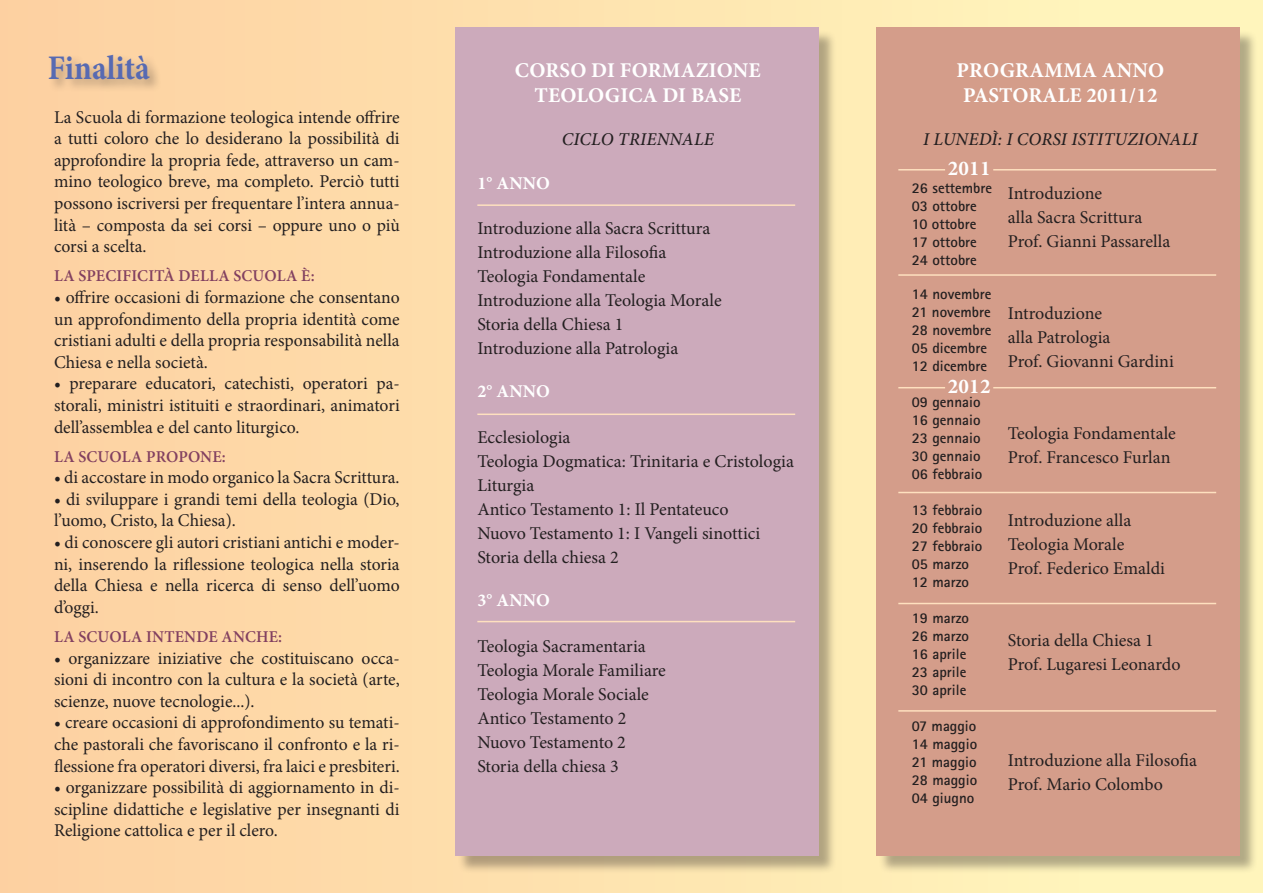
<style>
.page{position:relative;width:1263px;height:893px;background:#fff}
.page>*{position:absolute;margin:0;border:0;box-sizing:border-box;transform-origin:0 0}
.t1{font:700 34.5px "Minion Pro";color:#576ab2;scale:.91 1}
.t2{font:700 21px "Minion Pro";letter-spacing:.01em;color:#fff}
.t3{font:18px/24px "Minion Pro";color:#231f20}
.t4{font:italic 500 18px "Minion Pro";letter-spacing:.01em;color:#231f20}
.t5{font:700 18px "Minion Pro";color:#fff}
.t6{font:600 16.5px "Minion Pro";letter-spacing:.01em;color:#824060}
.t7{font:700 15px/18px "Rotis Sans Serif";color:#231f20}
</style>
<div class="page">
<div style="left:0;top:0;width:1263px;height:893px;background:linear-gradient(to right,#fdd0a1,#fff9bf)"></div>
<div style="left:48px;top:53px;width:116px;height:40px;background:#231f20;opacity:.35"></div>
<div style="left:457px;top:30px;width:380px;height:845px;background:#231f20;opacity:.35"></div>
<div style="left:455px;top:28px;width:364px;height:828px;background:#cab"></div>
<div style="left:878px;top:30px;width:380px;height:845px;background:#231f20;opacity:.35"></div>
<div style="left:876px;top:28px;width:363px;height:828px;background:#d49d8a"></div>
<hr style="left:477px;top:204px;width:318px;height:2px;background:#fee0bf">
<hr style="left:898px;top:274px;width:318px;height:2px;background:#fee0bf">
<hr style="left:898px;top:169px;width:318px;height:2px;background:#fee0bf">
<hr style="left:898px;top:387px;width:318px;height:1px;background:#fee0bf">
<hr style="left:898px;top:492px;width:318px;height:1px;background:#fee0bf">
<hr style="left:898px;top:603px;width:318px;height:1px;background:#fee0bf">
<hr style="left:898px;top:710px;width:318px;height:2px;background:#fee0bf">
<hr style="left:477px;top:414px;width:318px;height:1px;background:#fee0bf">
<hr style="left:477px;top:621px;width:318px;height:1px;background:#fee0bf">
<svg style="left:945px;top:169px;width:48px;height:2px"></svg>
<svg style="left:945px;top:387px;width:48px;height:1px"></svg>
<h1 class="t1" style="left:48px;top:44px;width:114px">FINALITÀ</h1>
<p class="t3" style="left:54px;top:106px;width:347px;line-height:21.6px;text-align:justify">La Scuola di formazione teologica intende offrire a tutti coloro che lo desiderano la possibilità di approfondire la propria fede, attraverso un cam&shy;mino teologico breve, ma completo. Perciò tutti possono iscriversi per frequentare l’intera annua&shy;lità – composta da sei corsi – oppure uno o più corsi a scelta.</p>
<p class="t6" style="left:54px;top:265px;width:262px">LA SPECIFICITÀ DELLA SCUOLA È:</p>
<p class="t3" style="left:54px;top:286px;width:347px;line-height:21.6px;text-align:justify">• offrire occasioni di formazione che consentano un approfondimento della propria identità come cristiani adulti e della propria responsabilità nella Chiesa e nella società.</p>
<p class="t3" style="left:54px;top:373px;width:347px;line-height:21.6px;text-align:justify">• preparare educatori, catechisti, operatori pa&shy;storali, ministri istituiti e straordinari, animatori dell’assemblea e del canto liturgico.</p>
<p class="t6" style="left:54px;top:445px;width:173px">LA SCUOLA PROPONE:</p>
<p class="t3" style="left:54px;top:466px;width:347px">• di accostare in modo organico la Sacra Scrittura.</p>
<p class="t3" style="left:54px;top:488px;width:347px;line-height:21.6px">• di sviluppare i grandi temi della teologia (Dio, l’uomo, Cristo, la Chiesa).</p>
<p class="t3" style="left:54px;top:532px;width:347px;line-height:21.6px;text-align:justify">• di conoscere gli autori cristiani antichi e moder&shy;ni, inserendo la riflessione teologica nella storia della Chiesa e nella ricerca di senso dell’uomo d’oggi.</p>
<p class="t6" style="left:54px;top:625px;width:230px">LA SCUOLA INTENDE ANCHE:</p>
<p class="t3" style="left:54px;top:647px;width:347px;line-height:21.6px;text-align:justify">• organizzare iniziative che costituiscano occa&shy;sioni di incontro con la cultura e la società (arte, scienze, nuove tecnologie...).</p>
<p class="t3" style="left:54px;top:712px;width:347px;line-height:21.6px;text-align:justify">• creare occasioni di approfondimento su temati&shy;che pastorali che favoriscano il confronto e la ri&shy;flessione fra operatori diversi, fra laici e presbiteri.</p>
<p class="t3" style="left:54px;top:777px;width:347px;line-height:21.6px;text-align:justify">• organizzare possibilità di aggiornamento in di&shy;scipline didattiche e legislative per insegnanti di Religione cattolica e per il clero.</p>
<p class="t2" style="left:515px;top:55px;width:30px">CORSO</p>
<p class="t2" style="left:591px;top:55px;width:44px">DI FORMAZIONE</p>
<p class="t2" style="left:534px;top:81px;width:15px">TEOLOGICA</p>
<p class="t2" style="left:662px;top:81px;width:55px">DI BASE</p>
<p class="t4" style="left:562px;top:127px;width:23px">CICLO</p>
<p class="t4" style="left:618px;top:127px;width:12px">TRIENNALE</p>
<p class="t5" style="left:477px;top:170px;width:34px">1° ANNO</p>
<p class="t3" style="left:477px;top:216px;width:246px">Introduzione alla Sacra Scrittura<br>Introduzione alla Filosofia<br>Teologia Fondamentale<br>Introduzione alla Teologia Morale<br>Storia della Chiesa 1<br>Introduzione alla Patrologia</p>
<p class="t5" style="left:477px;top:379px;width:34px">2° ANNO</p>
<p class="t3" style="left:477px;top:425px;width:318px">Ecclesiologia<br>Teologia Dogmatica: Trinitaria e Cristologia<br>Liturgia<br>Antico Testamento 1: Il Pentateuco<br>Nuovo Testamento 1: I Vangeli sinottici<br>Storia della chiesa 2</p>
<p class="t5" style="left:477px;top:588px;width:34px">3° ANNO</p>
<p class="t3" style="left:477px;top:634px;width:190px">Teologia Sacramentaria<br>Teologia Morale Familiare<br>Teologia Morale Sociale<br>Antico Testamento 2<br>Nuovo Testamento 2<br>Storia della chiesa 3</p>
<p class="t2" style="left:957px;top:55px;width:30px">PROGRAMMA</p>
<p class="t2" style="left:1102px;top:55px;width:17px">ANNO</p>
<p class="t2" style="left:963px;top:81px;width:15px">PASTORALE</p>
<p class="t2" style="left:1086px;top:81px;width:73px">2011/12</p>
<p class="t4" style="left:923px;top:127px;width:105px">I LUNEDÌ: I CORSI</p>
<p class="t4" style="left:1071px;top:127px;width:11px">ISTITUZIONALI</p>
<p class="t7" style="left:912px;top:178px;width:82px">26 settembre<br>03 ottobre<br>10 ottobre<br>17 ottobre<br>24 ottobre</p>
<p class="t7" style="left:912px;top:285px;width:81px">14 novembre<br>21 novembre<br>28 novembre<br>05 dicembre<br>12 dicembre</p>
<p class="t7" style="left:912px;top:393px;width:72px;text-align:justify">09 gennaio 16 gennaio 23 gennaio 30 gennaio 06 febbraio</p>
<p class="t7" style="left:912px;top:501px;width:72px">13 febbraio<br>20 febbraio<br>27 febbraio<br>05 marzo<br>12 marzo</p>
<p class="t7" style="left:912px;top:609px;width:59px">19 marzo<br>26 marzo<br>16 aprile<br>23 aprile<br>30 aprile</p>
<p class="t7" style="left:912px;top:717px;width:67px;text-align:justify">07 maggio 14 maggio 21 maggio 28 maggio 04 giugno</p>
<p class="t2" style="left:948px;top:153px;width:44px">2011</p>
<p class="t3" style="left:1008px;top:181px;width:164px">Introduzione<br>alla Sacra Scrittura<br>Prof. Gianni Passarella</p>
<p class="t3" style="left:1008px;top:301px;width:167px">Introduzione<br>alla Patrologia<br>Prof. Giovanni Gardini</p>
<p class="t2" style="left:948px;top:371px;width:44px">2012</p>
<p class="t3" style="left:1008px;top:421px;width:170px">Teologia Fondamentale<br>Prof. Francesco Furlan</p>
<p class="t3" style="left:1008px;top:508px;width:159px">Introduzione alla<br>Teologia Morale<br>Prof. Federico Emaldi</p>
<p class="t3" style="left:1008px;top:628px;width:174px">Storia della Chiesa 1<br>Prof. Lugaresi Leonardo</p>
<p class="t3" style="left:1008px;top:748px;width:191px">Introduzione alla Filosofia<br>Prof. Mario Colombo</p>
</div>
